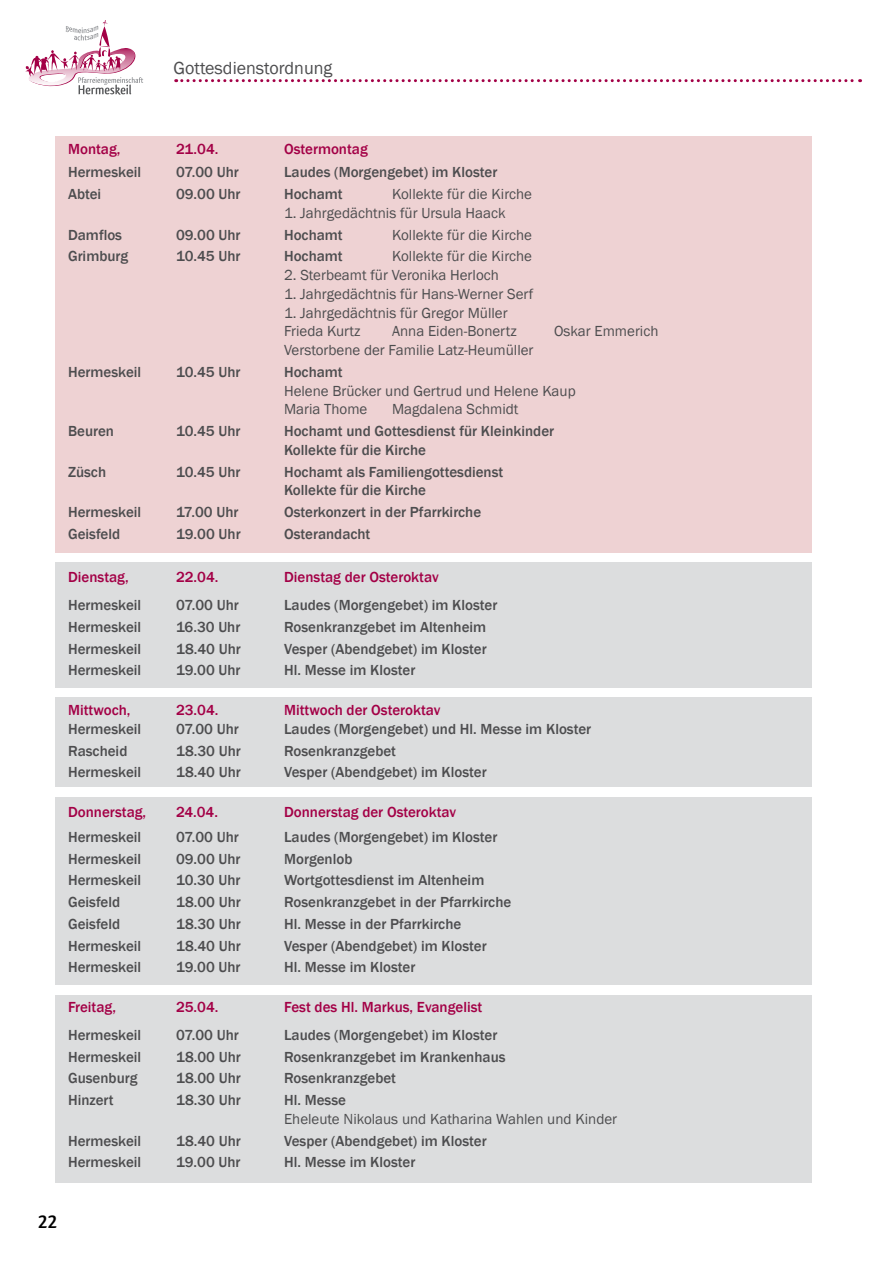
<style>
.page{position:relative;width:893px;height:1263px;background:#fff}
.page>*{position:absolute;margin:0;border:0;box-sizing:border-box;transform-origin:0 0}
.t1{font:700 21px "Qlassik";color:#000}
.t2{font:18px "Franklin Gothic";color:#4d4d4f}
.t3{font:500 15px/18.8px "Franklin Gothic";color:#4d4d4f}
.t4{font:15px/18.8px "Franklin Gothic";color:#4d4d4f}
.t5{font:500 15px "Franklin Gothic";color:#a30046}
</style>
<div class="page">
<svg style="left:25px;top:20px;width:118px;height:75px"></svg>
<svg style="left:176px;top:79px;width:685px;height:3px"></svg>
<div style="left:55px;top:562px;width:757px;height:126px;background:#dcddde"></div>
<div style="left:55px;top:995px;width:757px;height:187px;background:#dcddde"></div>
<div style="left:55px;top:697px;width:757px;height:90px;background:#dcddde"></div>
<div style="left:55px;top:797px;width:757px;height:187px;background:#dcddde"></div>
<div style="left:55px;top:137px;width:757px;height:416px;background:#eed2d3"></div>
<p class="t2" style="left:174px;top:57px;width:160px">Gottesdienstordnung</p>
<p class="t5" style="left:68px;top:140px;width:54px">Montag,</p>
<p class="t5" style="left:176px;top:140px;width:44px">21.04.</p>
<p class="t5" style="left:284px;top:140px;width:85px">Ostermontag</p>
<p class="t3" style="left:68px;top:163px;width:75px">Hermeskeil</p>
<p class="t3" style="left:176px;top:163px;width:64px">07.00 Uhr</p>
<p class="t3" style="left:284px;top:163px;width:215px">Laudes (Morgengebet) im Kloster</p>
<p class="t3" style="left:68px;top:185px;width:35px">Abtei</p>
<p class="t3" style="left:176px;top:185px;width:66px">09.00 Uhr</p>
<p class="t3" style="left:284px;top:185px;width:60px">Hochamt</p>
<p class="t4" style="left:392px;top:185px;width:141px">Kollekte für die Kirche</p>
<p class="t4" style="left:284px;top:204px;width:223px">1. Jahrgedächtnis für Ursula Haack</p>
<p class="t3" style="left:68px;top:225px;width:56px">Damflos</p>
<p class="t3" style="left:176px;top:225px;width:66px">09.00 Uhr</p>
<p class="t3" style="left:284px;top:225px;width:60px">Hochamt</p>
<p class="t4" style="left:392px;top:225px;width:141px">Kollekte für die Kirche</p>
<p class="t3" style="left:68px;top:247px;width:62px">Grimburg</p>
<p class="t3" style="left:176px;top:247px;width:66px">10.45 Uhr</p>
<p class="t3" style="left:284px;top:247px;width:60px">Hochamt</p>
<p class="t4" style="left:392px;top:247px;width:141px">Kollekte für die Kirche</p>
<p class="t4" style="left:284px;top:266px;width:216px">2. Sterbeamt für Veronika Herloch</p>
<p class="t4" style="left:284px;top:285px;width:251px">1. Jahrgedächtnis für Hans-Werner Serf</p>
<p class="t4" style="left:284px;top:303px;width:225px">1. Jahrgedächtnis für Gregor Müller<br>Frieda Kurtz</p>
<p class="t4" style="left:392px;top:322px;width:126px">Anna Eiden-Bonertz</p>
<p class="t4" style="left:554px;top:322px;width:106px">Oskar Emmerich</p>
<p class="t4" style="left:284px;top:341px;width:251px">Verstorbene der Familie Latz-Heumüller</p>
<p class="t3" style="left:68px;top:363px;width:75px">Hermeskeil</p>
<p class="t3" style="left:176px;top:363px;width:66px">10.45 Uhr</p>
<p class="t3" style="left:284px;top:363px;width:60px">Hochamt</p>
<p class="t4" style="left:284px;top:381px;width:293px">Helene Brücker und Gertrud und Helene Kaup<br>Maria Thome</p>
<p class="t4" style="left:392px;top:400px;width:128px">Magdalena Schmidt</p>
<p class="t3" style="left:68px;top:422px;width:48px">Beuren</p>
<p class="t3" style="left:176px;top:422px;width:66px">10.45 Uhr</p>
<p class="t3" style="left:284px;top:422px;width:272px">Hochamt und Gottesdienst für Kleinkinder<br>Kollekte für die Kirche</p>
<p class="t3" style="left:68px;top:462px;width:40px">Züsch</p>
<p class="t3" style="left:176px;top:462px;width:66px">10.45 Uhr</p>
<p class="t3" style="left:284px;top:462px;width:221px">Hochamt als Familiengottesdienst<br>Kollekte für die Kirche</p>
<p class="t3" style="left:68px;top:503px;width:75px">Hermeskeil</p>
<p class="t3" style="left:176px;top:503px;width:64px">17.00 Uhr</p>
<p class="t3" style="left:284px;top:503px;width:199px">Osterkonzert in der Pfarrkirche</p>
<p class="t3" style="left:68px;top:525px;width:54px">Geisfeld</p>
<p class="t3" style="left:176px;top:525px;width:66px">19.00 Uhr</p>
<p class="t3" style="left:284px;top:525px;width:88px">Osterandacht</p>
<p class="t5" style="left:68px;top:568px;width:62px">Dienstag,</p>
<p class="t5" style="left:176px;top:568px;width:44px">22.04.</p>
<p class="t5" style="left:284px;top:568px;width:156px">Dienstag der Osteroktav</p>
<p class="t3" style="left:68px;top:596px;width:75px">Hermeskeil</p>
<p class="t3" style="left:176px;top:596px;width:64px">07.00 Uhr</p>
<p class="t3" style="left:284px;top:596px;width:215px">Laudes (Morgengebet) im Kloster</p>
<p class="t3" style="left:68px;top:618px;width:75px">Hermeskeil</p>
<p class="t3" style="left:176px;top:618px;width:66px">16.30 Uhr</p>
<p class="t3" style="left:284px;top:618px;width:204px">Rosenkranzgebet im Altenheim</p>
<p class="t3" style="left:68px;top:639px;width:75px">Hermeskeil</p>
<p class="t3" style="left:176px;top:639px;width:66px">18.40 Uhr</p>
<p class="t3" style="left:284px;top:639px;width:204px">Vesper (Abendgebet) im Kloster</p>
<p class="t3" style="left:68px;top:661px;width:75px">Hermeskeil</p>
<p class="t3" style="left:176px;top:661px;width:66px">19.00 Uhr</p>
<p class="t3" style="left:284px;top:661px;width:133px">Hl. Messe im Kloster</p>
<p class="t5" style="left:68px;top:701px;width:64px">Mittwoch,</p>
<p class="t5" style="left:176px;top:701px;width:44px">23.04.</p>
<p class="t5" style="left:284px;top:701px;width:158px">Mittwoch der Osteroktav</p>
<p class="t3" style="left:68px;top:720px;width:75px">Hermeskeil</p>
<p class="t3" style="left:176px;top:720px;width:64px">07.00 Uhr</p>
<p class="t3" style="left:284px;top:720px;width:309px">Laudes (Morgengebet) und Hl. Messe im Kloster</p>
<p class="t3" style="left:68px;top:741px;width:61px">Rascheid</p>
<p class="t3" style="left:176px;top:741px;width:66px">18.30 Uhr</p>
<p class="t3" style="left:284px;top:741px;width:113px">Rosenkranzgebet</p>
<p class="t3" style="left:68px;top:763px;width:75px">Hermeskeil</p>
<p class="t3" style="left:176px;top:763px;width:66px">18.40 Uhr</p>
<p class="t3" style="left:284px;top:763px;width:204px">Vesper (Abendgebet) im Kloster</p>
<p class="t5" style="left:68px;top:803px;width:80px">Donnerstag,</p>
<p class="t5" style="left:176px;top:803px;width:43px">24.04.</p>
<p class="t5" style="left:284px;top:803px;width:174px">Donnerstag der Osteroktav</p>
<p class="t3" style="left:68px;top:828px;width:75px">Hermeskeil</p>
<p class="t3" style="left:176px;top:828px;width:64px">07.00 Uhr</p>
<p class="t3" style="left:284px;top:828px;width:215px">Laudes (Morgengebet) im Kloster</p>
<p class="t3" style="left:68px;top:849px;width:75px">Hermeskeil</p>
<p class="t3" style="left:176px;top:849px;width:66px">09.00 Uhr</p>
<p class="t3" style="left:284px;top:849px;width:70px">Morgenlob</p>
<p class="t3" style="left:68px;top:871px;width:75px">Hermeskeil</p>
<p class="t3" style="left:176px;top:871px;width:66px">10.30 Uhr</p>
<p class="t3" style="left:284px;top:871px;width:202px">Wortgottesdienst im Altenheim</p>
<p class="t3" style="left:68px;top:893px;width:54px">Geisfeld</p>
<p class="t3" style="left:176px;top:893px;width:66px">18.00 Uhr</p>
<p class="t3" style="left:284px;top:893px;width:229px">Rosenkranzgebet in der Pfarrkirche</p>
<p class="t3" style="left:68px;top:915px;width:54px">Geisfeld</p>
<p class="t3" style="left:176px;top:915px;width:66px">18.30 Uhr</p>
<p class="t3" style="left:284px;top:915px;width:179px">Hl. Messe in der Pfarrkirche</p>
<p class="t3" style="left:68px;top:936px;width:75px">Hermeskeil</p>
<p class="t3" style="left:176px;top:936px;width:66px">18.40 Uhr</p>
<p class="t3" style="left:284px;top:936px;width:204px">Vesper (Abendgebet) im Kloster</p>
<p class="t3" style="left:68px;top:958px;width:75px">Hermeskeil</p>
<p class="t3" style="left:176px;top:958px;width:66px">19.00 Uhr</p>
<p class="t3" style="left:284px;top:958px;width:133px">Hl. Messe im Kloster</p>
<p class="t5" style="left:68px;top:998px;width:49px">Freitag,</p>
<p class="t5" style="left:176px;top:998px;width:44px">25.04.</p>
<p class="t5" style="left:284px;top:998px;width:200px">Fest des Hl. Markus, Evangelist</p>
<p class="t3" style="left:68px;top:1026px;width:75px">Hermeskeil</p>
<p class="t3" style="left:176px;top:1026px;width:64px">07.00 Uhr</p>
<p class="t3" style="left:284px;top:1026px;width:215px">Laudes (Morgengebet) im Kloster</p>
<p class="t3" style="left:68px;top:1047px;width:75px">Hermeskeil</p>
<p class="t3" style="left:176px;top:1047px;width:66px">18.00 Uhr</p>
<p class="t3" style="left:284px;top:1047px;width:223px">Rosenkranzgebet im Krankenhaus</p>
<p class="t3" style="left:68px;top:1069px;width:71px">Gusenburg</p>
<p class="t3" style="left:176px;top:1069px;width:66px">18.00 Uhr</p>
<p class="t3" style="left:284px;top:1069px;width:113px">Rosenkranzgebet</p>
<p class="t3" style="left:68px;top:1091px;width:47px">Hinzert</p>
<p class="t3" style="left:176px;top:1091px;width:66px">18.30 Uhr</p>
<p class="t3" style="left:284px;top:1091px;width:64px">Hl. Messe</p>
<p class="t4" style="left:284px;top:1110px;width:335px">Eheleute Nikolaus und Katharina Wahlen und Kinder</p>
<p class="t3" style="left:68px;top:1131px;width:75px">Hermeskeil</p>
<p class="t3" style="left:176px;top:1131px;width:66px">18.40 Uhr</p>
<p class="t3" style="left:284px;top:1131px;width:204px">Vesper (Abendgebet) im Kloster</p>
<p class="t3" style="left:68px;top:1153px;width:75px">Hermeskeil</p>
<p class="t3" style="left:176px;top:1153px;width:66px">19.00 Uhr</p>
<p class="t3" style="left:284px;top:1153px;width:133px">Hl. Messe im Kloster</p>
<h1 class="t1" style="left:38px;top:1208px;width:21px">22</h1>
</div>
